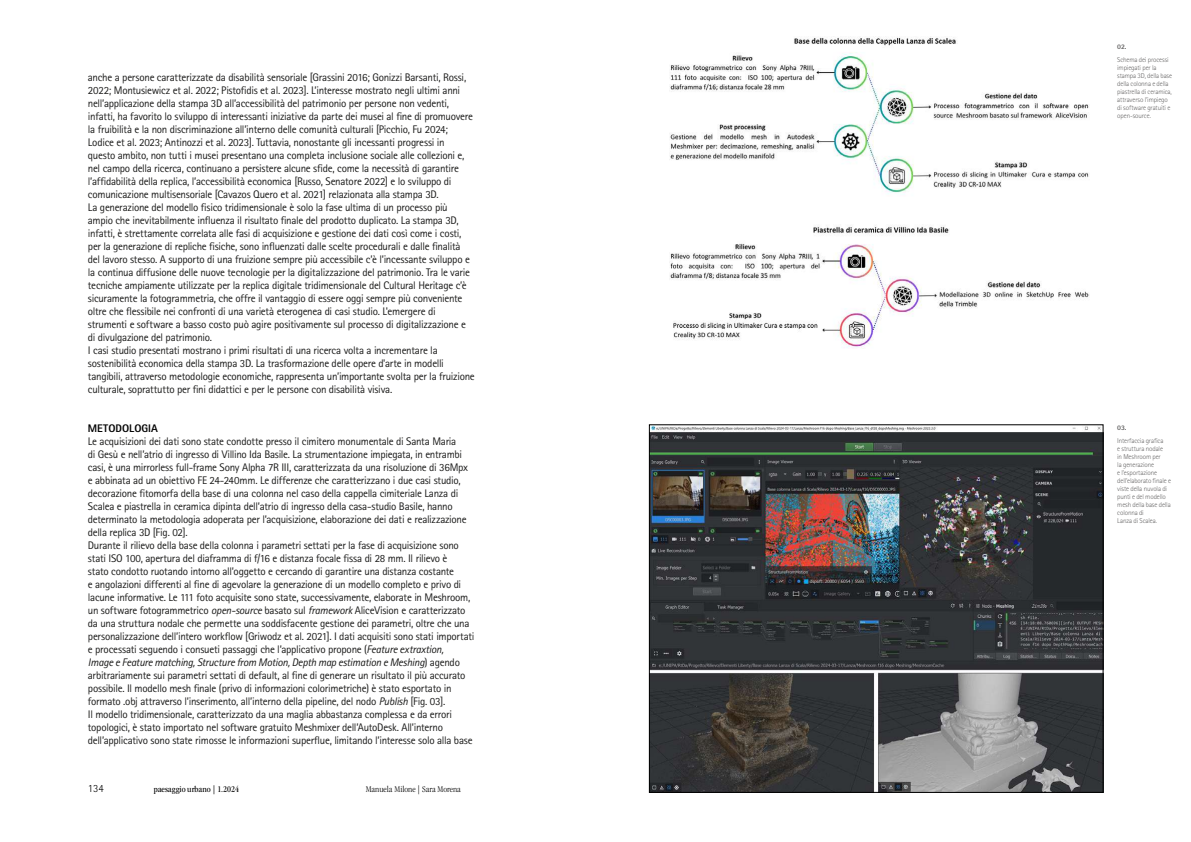
<style>
.page{position:relative;width:1191px;height:842px;background:#fff}
.page>*{position:absolute;margin:0;border:0;box-sizing:border-box;transform-origin:0 0}
.t1{font:11px/13px "Rotis Sans Serif Std";letter-spacing:-.025em;color:#1b1b1a}
.t2{font:800 11px "Rotis Sans Serif Std";letter-spacing:.005em;color:#000}
.t3{font:300 11px "Rotis Sans Serif Std";color:#000}
.t4{font:300 condensed 9px "ITC Garamond Std";color:#000}
.t5{font:condensed 9px "ITC Garamond Std";color:#000}
.t6{font:300 7px/8px "Rotis Sans Serif Std";letter-spacing:-.015em;color:#646363}
.t7{font:800 7px "Rotis Sans Serif Std";color:#646363}
.s1{font-style:italic}
</style>
<div class="page">
<img style="left:669px;top:36px;width:421px;height:313px">
<img style="left:651px;top:427px;width:450px;height:363px">
<p class="t1" style="left:88px;top:71px;width:388px">anche a persone caratterizzate da disabilità sensoriale [Grassini 2016; Gonizzi Barsanti, Rossi, 2022; Montusiewicz et al. 2022; Pistofidis et al. 2023]. L’interesse mostrato negli ultimi anni nell’applicazione della stampa 3D all’accessibilità del patrimonio per persone non vedenti, infatti, ha favorito lo sviluppo di interessanti iniziative da parte dei musei al fine di promuovere la fruibilità e la non discriminazione all’interno delle comunità culturali [Picchio, Fu 2024; Lodice et al. 2023; Antinozzi et al. 2023]. Tuttavia, nonostante gli incessanti progressi in questo ambito, non tutti i musei presentano una completa inclusione sociale alle collezioni e, nel campo della ricerca, continuano a persistere alcune sfide, come la necessità di garantire l’affidabilità della replica, l’accessibilità economica [Russo, Senatore 2022] e lo sviluppo di comunicazione multisensoriale [Cavazos Quero et al. 2021] relazionata alla stampa 3D.<br>La generazione del modello fisico tridimensionale è solo la fase ultima di un processo più ampio che inevitabilmente influenza il risultato finale del prodotto duplicato. La stampa 3D, infatti, è strettamente correlata alle fasi di acquisizione e gestione dei dati così come i costi, per la generazione di repliche fisiche, sono influenzati dalle scelte procedurali e dalle finalità del lavoro stesso. A supporto di una fruizione sempre più accessibile c’è l’incessante sviluppo e la continua diffusione delle nuove tecnologie per la digitalizzazione del patrimonio. Tra le varie tecniche ampiamente utilizzate per la replica digitale tridimensionale del Cultural Heritage c’è sicuramente la fotogrammetria, che offre il vantaggio di essere oggi sempre più conveniente oltre che flessibile nei confronti di una varietà eterogenea di casi studio. L'emergere di strumenti e software a basso costo può agire positivamente sul processo di digitalizzazione e di divulgazione del patrimonio.<br>I casi studio presentati mostrano i primi risultati di una ricerca volta a incrementare la sostenibilità economica della stampa 3D. La trasformazione delle opere d'arte in modelli tangibili, attraverso metodologie economiche, rappresenta un’importante svolta per la fruizione culturale, soprattutto per fini didattici e per le persone con disabilità visiva.</p>
<p class="t2" style="left:88px;top:421px;width:72px">METODOLOGIA</p>
<p class="t1" style="left:88px;top:435px;width:388px">Le acquisizioni dei dati sono state condotte presso il cimitero monumentale di Santa Maria<br>di Gesù e nell’atrio di ingresso di Villino Ida Basile. La strumentazione impiegata, in entrambi casi, è una mirrorless full-frame Sony Alpha 7R III, caratterizzata da una risoluzione di 36Mpx e abbinata ad un obiettivo FE 24-240mm. Le differenze che caratterizzano i due casi studio, decorazione fitomorfa della base di una colonna nel caso della cappella cimiteriale Lanza di Scalea e piastrella in ceramica dipinta dell’atrio di ingresso della casa-studio Basile, hanno determinato la metodologia adoperata per l’acquisizione, elaborazione dei dati e realizzazione della replica 3D [Fig. 02].<br>Durante il rilievo della base della colonna i parametri settati per la fase di acquisizione sono stati ISO 100, apertura del diaframma di f/16 e distanza focale fissa di 28 mm. Il rilievo è<br>stato condotto ruotando intorno all’oggetto e cercando di garantire una distanza costante<br>e angolazioni differenti al fine di agevolare la generazione di un modello completo e privo di lacune informative. Le 111 foto acquisite sono state, successivamente, elaborate in Meshroom, un software fotogrammetrico <span class="s1">open-source</span> basato sul <span class="s1">framework</span> AliceVision e caratterizzato da una struttura nodale che permette una soddisfacente gestione dei parametri, oltre che una personalizzazione dell’intero workflow [Griwodz et al. 2021]. I dati acquisiti sono stati importati e processati seguendo i consueti passaggi che l’applicativo propone (<span class="s1">Feature extraxtion,<br>Image e Feature matching, Structure from Motion, Depth map estimation e Meshing</span>) agendo arbitrariamente sui parametri settati di default, al fine di generare un risultato il più accurato possibile. Il modello mesh finale (privo di informazioni colorimetriche) è stato esportato in formato .obj attraverso l’inserimento, all’interno della pipeline, del nodo <span class="s1">Publish</span> [Fig. 03].<br>Il modello tridimensionale, caratterizzato da una maglia abbastanza complessa e da errori topologici, è stato importato nel software gratuito Meshmixer dell’AutoDesk. All’interno dell’applicativo sono state rimosse le informazioni superflue, limitando l’interesse solo alla base</p>
<p class="t3" style="left:88px;top:782px;width:17px">134</p>
<p class="t5" style="left:154px;top:784px;width:87px">paesaggio urbano | 1.2024</p>
<p class="t4" style="left:366px;top:784px;width:97px">Manuela Milone | Sara Morena</p>
<p class="t7" style="left:1117px;top:43px;width:11px">02.</p>
<p class="t6" style="left:1117px;top:56px;width:56px">Schema dei processi impiegati per la stampa 3D, della base della colonna e della piastrella di ceramica, attraverso l’impiego di software gratuiti e open-source.</p>
<p class="t7" style="left:1117px;top:423px;width:11px">03.</p>
<p class="t6" style="left:1117px;top:436px;width:55px">Interfaccia grafica<br>e struttura nodale<br>in Meshroom per<br>la generazione<br>e l’esportazione dell’elaborato finale e viste della nuvola di punti e del modello mesh della base della colonna di<br>Lanza di Scalea.</p>
</div>
